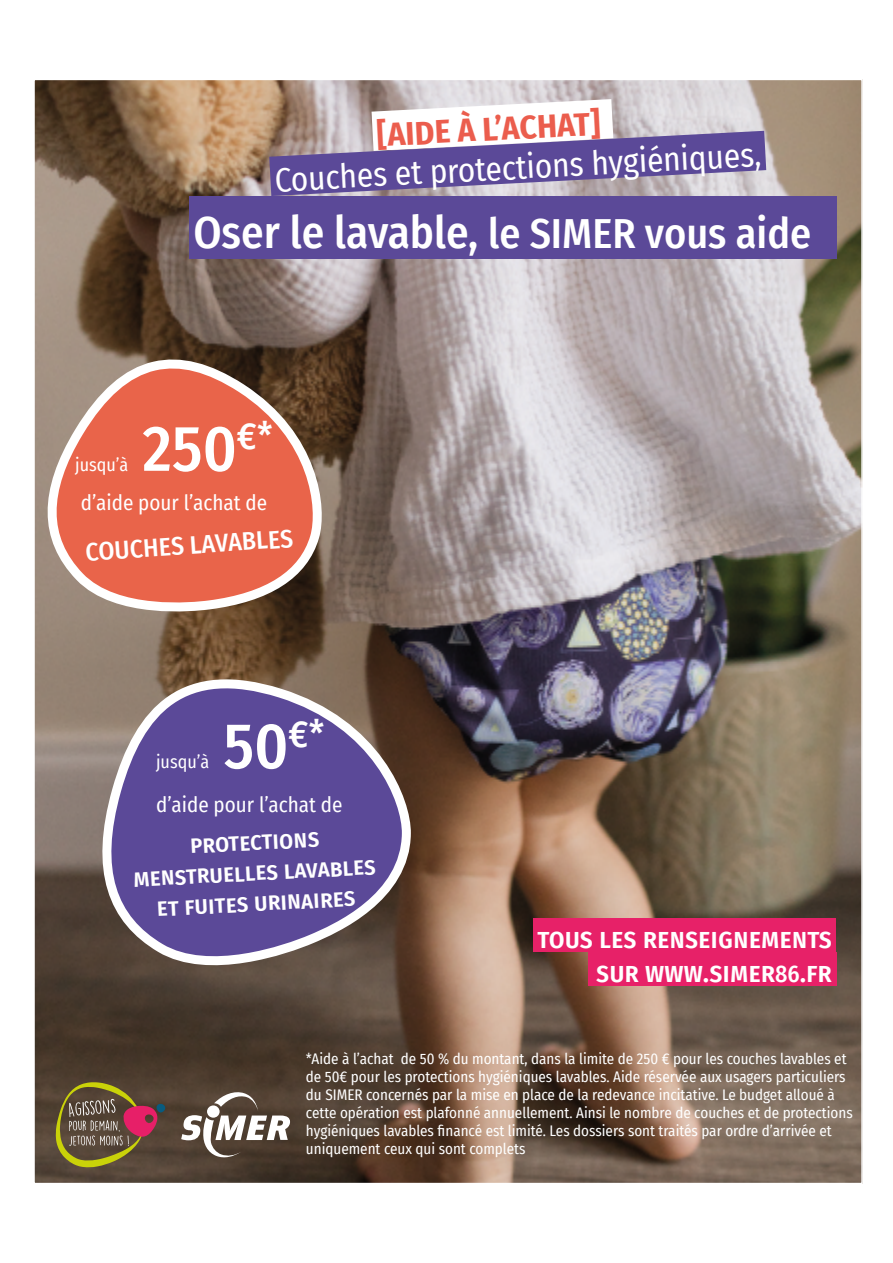
<style>
.page{position:relative;width:893px;height:1263px;background:#fff}
.page>*{position:absolute;margin:0;border:0;box-sizing:border-box;transform-origin:0 0}
.t1{font:500 64.5px "Fira Sans Condensed";color:#fff}
.t2{font:500 42px "Fira Sans Condensed";color:#fff}
.t3{font:33px "Fira Sans Condensed";color:#fff}
.t4{font:700 33px "Fira Sans Condensed";color:#eb5d4d}
.t5{font:500 28.5px/34.2px "Fira Sans Condensed";color:#fff;text-align:right}
.t6{font:500 25.5px/30.6px "Fira Sans Condensed";color:#fff;text-align:center}
.t7{font:21px "Fira Sans Condensed";color:#fff}
.t8{font:18px "Fira Sans Condensed";color:#fff}
.t9{font:15px/18px "Fira Sans Condensed";color:#fff}
.s1{font-size:45px}
.s2{font-size:24px}
</style>
<div class="page">
<img style="left:36px;top:82px;width:824px;height:1099px">
<svg style="left:181px;top:1090px;width:109px;height:69px"></svg>
<div style="left:533px;top:918px;width:303px;height:34px;background:#e72168"></div>
<div style="left:588px;top:952px;width:248px;height:34px;background:#e72168"></div>
<svg style="left:55px;top:1082px;width:111px;height:86px;background:#74593f"></svg>
<svg style="left:269px;top:99px;width:497px;height:97px"></svg>
<div style="left:189px;top:196px;width:647px;height:62px;background:#5b4998"></div>
<svg style="left:34px;top:355px;width:300px;height:260px;background:#c7725d"></svg>
<svg style="left:83px;top:652px;width:332px;height:324px;background:#6d5b81"></svg>
<h3 class="t4" style="left:376px;top:107px;width:225px;rotate:-3deg">[AIDE À L’ACHAT]</h3>
<h3 class="t3" style="left:273px;top:155px;width:489px;rotate:-3deg">Couches et protections hygiéniques,</h3>
<h2 class="t2" style="left:193px;top:200px;width:619px"><span class="s1">Oser le lavable,</span> le SIMER vous aide</h2>
<h1 class="t1" style="left:143px;top:397px;width:132px">250<sup>€*</sup></h1>
<h3 class="t7" style="left:81px;top:487px;width:188px">d’aide pour l’achat de</h3>
<p class="t8" style="left:75px;top:451px;width:55px">jusqu’à</p>
<h3 class="t6" style="left:84px;top:536px;width:210px;rotate:-4deg">COUCHES LAVABLES</h3>
<h1 class="t1" style="left:223px;top:694px;width:102px">50<sup>€*</sup></h1>
<h3 class="t7" style="left:156px;top:789px;width:188px">d’aide pour l’achat de</h3>
<p class="t8" style="left:156px;top:748px;width:55px">jusqu’à</p>
<h3 class="t6" style="left:131px;top:831px;width:244px;rotate:-3deg">protections menstruelles lavables et fuites urinaires</h3>
<h3 class="t5" style="left:538px;top:919px;width:296px">tous les renseignements sur www.simer<span class="s2">86</span>.fr</h3>
<p class="t9" style="left:306px;top:1049px;width:548px">*Aide à l’achat de 50 % du montant, dans la limite de 250 € pour les couches lavables et de 50€ pour les protections hygiéniques lavables. Aide réservée aux usagers particuliers du SIMER concernés par la mise en place de la redevance incitative. Le budget alloué à cette opération est plafonné annuellement. Ainsi le nombre de couches et de protections hygiéniques lavables financé est limité. Les dossiers sont traités par ordre d’arrivée et uniquement ceux qui sont complets</p>
</div>
